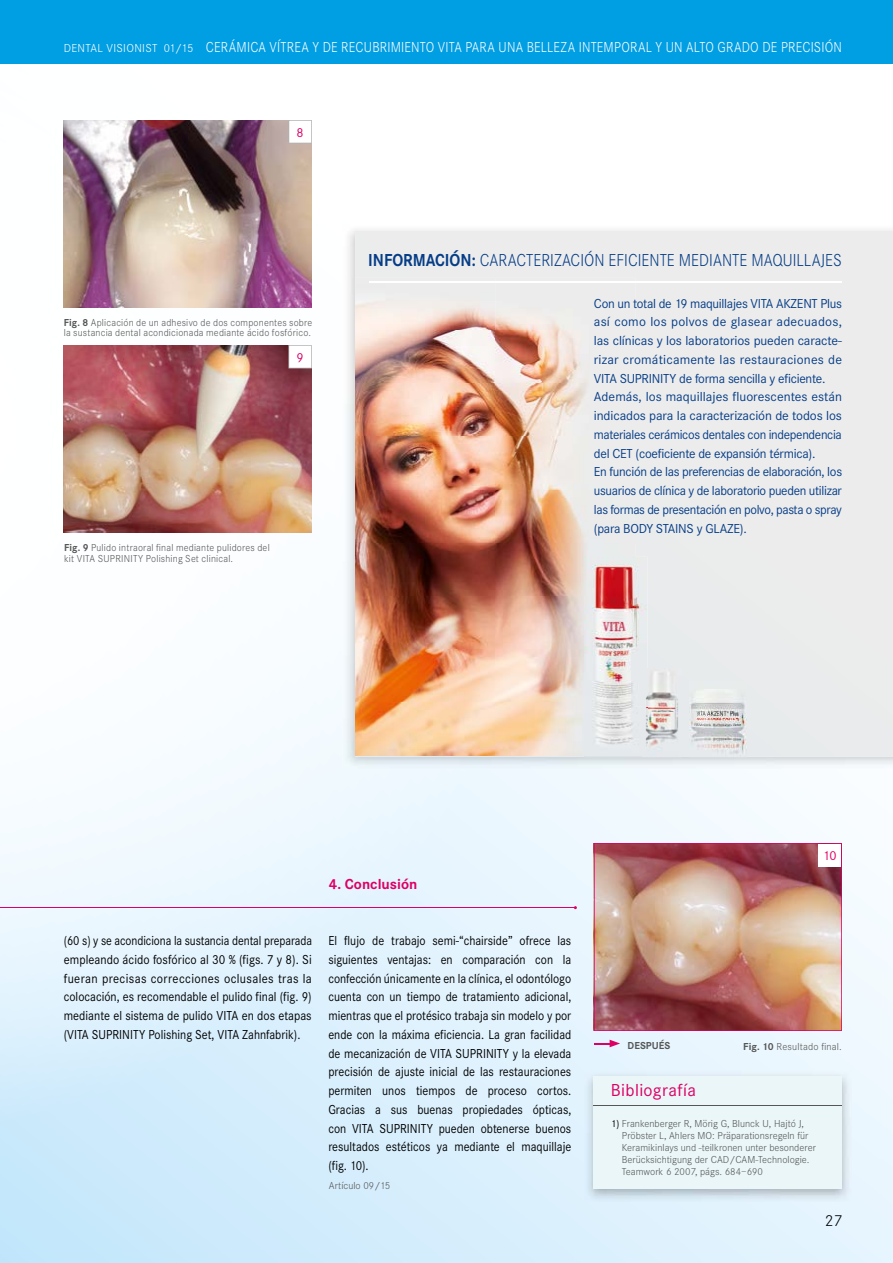
<style>
.page{position:relative;width:893px;height:1263px;background:#fff}
.page>*{position:absolute;margin:0;border:0;box-sizing:border-box;transform-origin:0 0}
.t1{font:300 18px "Corporate S";color:#063d87;scale:.9 1}
.t2{font:18px "Corporate S";letter-spacing:.02em;color:#dd0064}
.t3{font:300 16.5px "Corporate S";color:#000}
.t4{font:300 15px "Corporate S";letter-spacing:.015em;color:#fff;scale:.9 1}
.t5{font:700 15px "Corporate S";color:#dd0064}
.t6{font:13.5px/18.8px "Corporate S";letter-spacing:-.02em;color:#063d87}
.t7{font:13.5px/18.8px "Corporate S";color:#000;text-align:justify;scale:.9 1}
.t8{font:13.5px/18.8px "Corporate S";color:#000;text-align:justify;scale:.88 1}
.t9{font:13.5px "Corporate S";color:#dd0064}
.t10{font:300 12px "Corporate S";letter-spacing:.025em;color:#fff}
.t11{font:300 10.5px/12px "Corporate S";letter-spacing:.005em;color:#565656}
.t12{font:700 10.5px "Corporate S";color:#565656}
.s1{font-weight:700}
.s2{font-weight:400;color:#000}
</style>
<div class="page">
<img style="left:0;top:740px;width:629px;height:523px">
<img style="left:63px;top:120px;width:280px;height:620px">
<div style="left:0;top:0;width:893px;height:64px;background:#009ee3"></div>
<img style="left:584px;top:1071px;width:267px;height:131px">
<div style="left:594px;top:1076px;width:248px;height:112px;background:#eaf6f8"></div>
<hr style="left:594px;top:1105px;width:248px;height:1px;background:#565656">
<img style="left:594px;top:843px;width:248px;height:188px">
<div style="left:818px;top:844px;width:23px;height:23px;background:#fff"></div>
<hr style="left:0;top:907px;width:575px;height:1px;background:#dd0064">
<img style="left:64px;top:120px;width:248px;height:187px">
<img style="left:64px;top:345px;width:248px;height:188px">
<svg style="left:288px;top:345px;width:24px;height:23px"></svg>
<svg style="left:288px;top:120px;width:24px;height:23px"></svg>
<img style="left:343px;top:229px;width:550px;height:540px">
<div style="left:355px;top:231px;width:538px;height:525px;background:#ececec"></div>
<hr style="left:370px;top:281px;width:472px;height:2px;background:#fff">
<img style="left:355px;top:278px;width:281px;height:318px">
<img style="left:355px;top:596px;width:229px;height:160px">
<img style="left:370px;top:281px;width:266px;height:2px">
<img style="left:584px;top:707px;width:58px;height:51px">
<img style="left:636px;top:557px;width:11px;height:150px">
<img style="left:584px;top:557px;width:52px;height:199px">
<img style="left:689px;top:681px;width:57px;height:77px">
<img style="left:647px;top:756px;width:35px;height:2px">
<img style="left:642px;top:668px;width:40px;height:88px">
<svg style="left:595px;top:1040px;width:25px;height:7px"></svg>
<p class="t10" style="left:64px;top:42px;width:131px">DENTAL VISIONIST 01/15</p>
<p class="t4" style="left:206px;top:39px;width:708px">CERÁMICA VÍTREA Y DE RECUBRIMIENTO VITA PARA UNA BELLEZA INTEMPORAL Y UN ALTO GRADO DE PRECISIÓN</p>
<p class="t9" style="left:297px;top:125px;width:9px">8</p>
<p class="t11" style="left:64px;top:317px;width:250px;line-height:10.5px"><span class="s1">Fig. 8</span> Aplicación de un adhesivo de dos componentes sobre la sustancia dental acondicionada mediante ácido fosfórico.</p>
<p class="t9" style="left:297px;top:350px;width:9px">9</p>
<p class="t11" style="left:64px;top:543px;width:207px;line-height:10.5px"><span class="s1">Fig. 9</span> Pulido intraoral final mediante pulidores del kit VITA SUPRINITY Polishing Set clinical.</p>
<h1 class="t1" style="left:368px;top:251px;width:528px"><span class="s1">INFORMACIÓN:</span> CARACTERIZACIÓN EFICIENTE MEDIANTE MAQUILLAJES</h1>
<p class="t6" style="left:594px;top:294px;width:250px">Con un total de 19 maquillajes VITA AKZENT Plus así como los polvos de glasear adecuados, las clínicas y los laboratorios pueden caracte - rizar cromáticamente las restauraciones de VITA SUPRINITY de forma sencilla y eficiente.<br>Además, los maquillajes fluorescentes están indicados para la caracterización de todos los materiales cerámicos dentales con independencia del CET (coeficiente de expansión térmica).<br>En función de las preferencias de elaboración, los usuarios de clínica y de laboratorio pueden utilizar las formas de presentación en polvo, pasta o spray (para BODY STAINS y GLAZE).</p>
<p class="t5" style="left:329px;top:875px;width:90px">4. Conclusión</p>
<p class="t8" style="left:64px;top:931px;width:284px">(60 s) y se acondiciona la sustancia dental preparada empleando ácido fosfórico al 30 % (figs. 7 y 8). Si fueran precisas correcciones oclusales tras la colocación, es recomendable el pulido final (fig. 9) mediante el sistema de pulido VITA en dos etapas (VITA SUPRINITY Polishing Set, VITA Zahnfabrik).</p>
<p class="t7" style="left:328px;top:931px;width:271px">El flujo de trabajo semi-“chairside” ofrece las siguientes ventajas: en comparación con la confección únicamente en la clínica, el odontólogo cuenta con un tiempo de tratamiento adicional, mientras que el protésico trabaja sin modelo y por ende con la máxima eficiencia. La gran facilidad de mecanización de VITA SUPRINITY y la elevada precisión de ajuste inicial de las restauraciones permiten unos tiempos de proceso cortos.<br>Gracias a sus buenas propiedades ópticas, con VITA SUPRINITY pueden obtenerse buenos resultados estéticos ya mediante el maquillaje (fig. 10).</p>
<p class="t11" style="left:329px;top:1179px;width:63px">Artículo 09/15</p>
<p class="t9" style="left:823px;top:848px;width:15px">10</p>
<p class="t12" style="left:628px;top:1039px;width:44px">DESPUÉS</p>
<p class="t11" style="left:743px;top:1040px;width:100px"><span class="s1">Fig. 10</span> Resultado final.</p>
<h1 class="t2" style="left:611px;top:1080px;width:87px">Bibliografía</h1>
<p class="t11" style="left:622px;top:1117px;width:196px;text-indent:-11px"><span class="s2">1)</span> Frankenberger R, Mörig G, Blunck U, Hajtó J, Pröbster L, Ahlers MO: Präparationsregeln für Keramikinlays und -teilkronen unter besonderer Berücksichtigung der CAD/CAM-Technologie.<br>Teamwork 6 2007, págs. 684–690</p>
<p class="t3" style="left:825px;top:1212px;width:19px">27</p>
</div>
